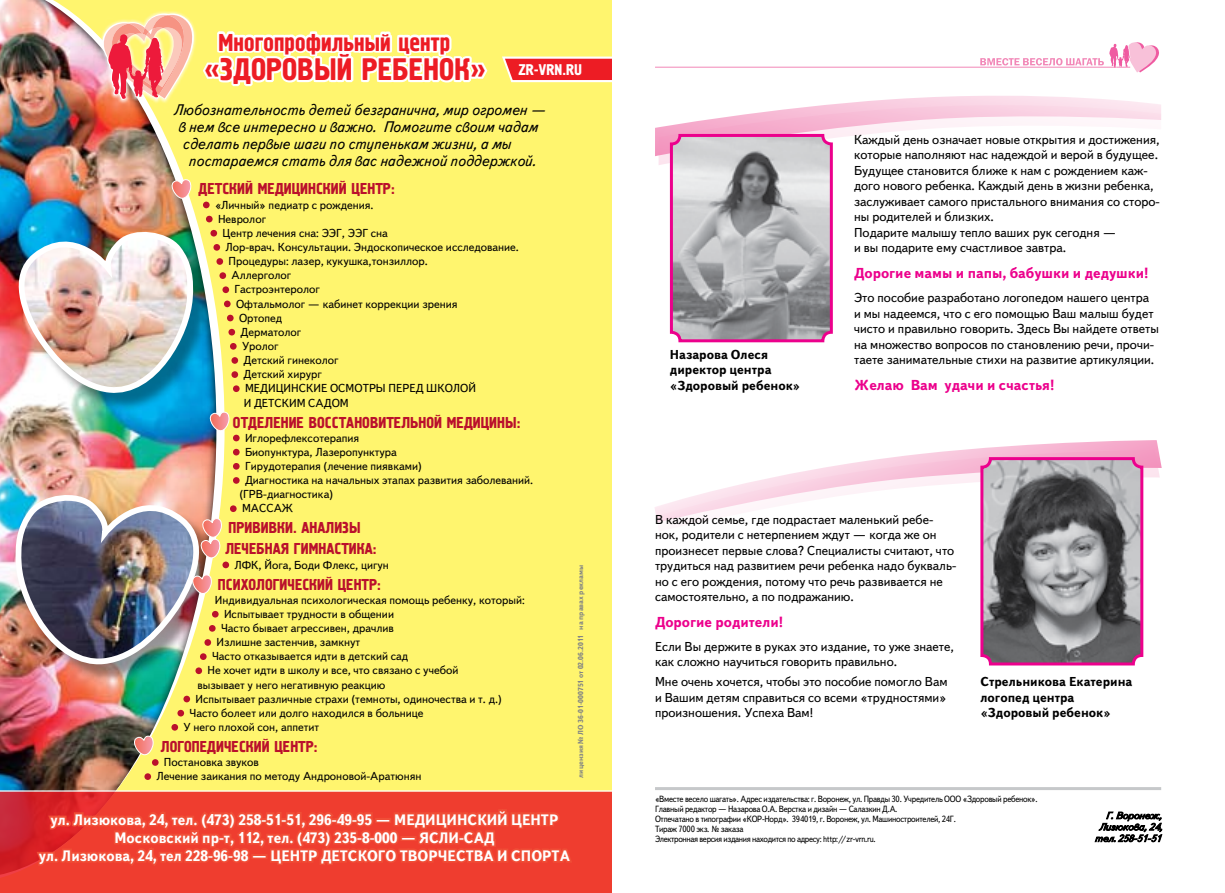
<style>
.page{position:relative;width:1225px;height:893px;background:#fff}
.page>*{position:absolute;margin:0;border:0;box-sizing:border-box;transform-origin:0 0}
.t1{font:31.35px "Pollock 1 C";color:#ed1c24}
.t2{font:24.6px "Pollock 1 C";color:#ed1c24}
.t3{font:15.9px/21px "Pollock 1 C";color:#ba102c}
.t4{font:15.6px "Pollock 1 C";color:#fff}
.t5{font:italic 15.3px/17px "Text Book C";color:#000;scale:.94 1}
.t6{font:700 15.15px "Text Book C";color:#fff;scale:.96 1}
.t7{font:700 14.4px "Text Book C";color:#ec008c}
.t8{font:12.9px/15.5px "Text Book C";color:#000}
.t9{font:700 12.9px/15.5px "Text Book C";color:#000}
.t10{font:11.55px/14.1px "Text Book C";color:#000}
.t11{font:9px/10.1px "Text Book C";letter-spacing:-.03em;color:#000;scale:.91 1}
.t12{font:700 7.2px "Text Book C";color:#808285}
</style>
<div class="page">
<hr style="left:655px;top:67px;width:475px;height:1px;background:#f287b7">
<svg style="left:980px;top:42px;width:179px;height:31px"></svg>
<img style="left:0;top:0;width:612px;height:790px">
<svg style="left:206px;top:216px;width:7px;height:6px"></svg>
<svg style="left:210px;top:230px;width:7px;height:7px"></svg>
<svg style="left:213px;top:244px;width:7px;height:7px"></svg>
<svg style="left:216px;top:258px;width:7px;height:7px"></svg>
<svg style="left:219px;top:272px;width:7px;height:7px"></svg>
<svg style="left:222px;top:286px;width:7px;height:7px"></svg>
<svg style="left:224px;top:301px;width:7px;height:6px"></svg>
<svg style="left:227px;top:315px;width:7px;height:6px"></svg>
<svg style="left:228px;top:329px;width:7px;height:6px"></svg>
<svg style="left:230px;top:343px;width:7px;height:7px"></svg>
<svg style="left:231px;top:357px;width:7px;height:7px"></svg>
<svg style="left:231px;top:371px;width:7px;height:7px"></svg>
<svg style="left:233px;top:385px;width:7px;height:7px"></svg>
<svg style="left:233px;top:449px;width:7px;height:6px"></svg>
<svg style="left:233px;top:463px;width:7px;height:7px"></svg>
<svg style="left:183px;top:696px;width:7px;height:6px"></svg>
<svg style="left:177px;top:710px;width:7px;height:6px"></svg>
<svg style="left:171px;top:724px;width:7px;height:7px"></svg>
<svg style="left:144px;top:773px;width:7px;height:7px"></svg>
<svg style="left:500px;top:55px;width:112px;height:28px;background:#f25e51"></svg>
<svg style="left:0;top:790px;width:612px;height:103px;background:#ea4135"></svg>
<svg style="left:34px;top:799px;width:540px;height:70px;background:#ee4231"></svg>
<hr style="left:655px;top:787px;width:506px;height:3px;background:#c6c8ca">
<svg style="left:1094px;top:812px;width:68px;height:30px"></svg>
<svg style="left:132px;top:735px;width:27px;height:31px"></svg>
<img style="left:13px;top:477px;width:227px;height:197px">
<svg style="left:208px;top:411px;width:32px;height:30px"></svg>
<svg style="left:100px;top:0;width:390px;height:208px;background:#f9e586"></svg>
<svg style="left:655px;top:96px;width:506px;height:69px"></svg>
<svg style="left:655px;top:440px;width:506px;height:92px"></svg>
<img style="left:671px;top:135px;width:160px;height:203px">
<div style="left:670px;top:134px;width:163px;height:208px;border:3px solid #ec008c;border-radius:9px"></div>
<img style="left:984px;top:461px;width:155px;height:200px">
<div style="left:980px;top:457px;width:163px;height:208px;border:3px solid #ec008c;border-radius:9px"></div>
<h2 class="t2" style="left:218px;top:28px;width:233px">МНОГОПРОФИЛЬНЫЙ ЦЕНТР</h2>
<h1 class="t1" style="left:204px;top:52px;width:48px">«ЗДОРОВЫЙ</h1>
<h1 class="t1" style="left:362px;top:52px;width:17px">РЕБЕНОК</h1>
<h1 class="t1" style="left:470px;top:52px;width:18px">»</h1>
<p class="t5" style="left:173px;top:101px;width:397px">Любознательность детей безгранична, мир огромен — в нем все интересно и важно. Помогите своим чадам сделать первые шаги по ступенькам жизни, а мы</p>
<p class="t5" style="left:188px;top:152px;width:371px">постараемся стать для вас надежной поддержкой.</p>
<p class="t4" style="left:518px;top:61px;width:65px">ZR-VRN.RU</p>
<p class="t3" style="left:198px;top:179px;width:198px">ДЕТСКИЙ МЕДИЦИНСКИЙ ЦЕНТР:</p>
<p class="t10" style="left:215px;top:198px;width:160px">«Личный» педиатр с рождения.</p>
<p class="t10" style="left:218px;top:212px;width:50px">Невролог</p>
<p class="t10" style="left:222px;top:226px;width:167px">Центр лечения сна: ЭЭГ, ЭЭГ сна</p>
<p class="t10" style="left:225px;top:240px;width:295px">Лор-врач. Консультации. Эндоскопическое исследование.</p>
<p class="t10" style="left:228px;top:254px;width:201px">Процедуры: лазер, кукушка,тонзиллор.</p>
<p class="t10" style="left:231px;top:268px;width:61px">Аллерголог</p>
<p class="t10" style="left:234px;top:283px;width:87px">Гастроэнтеролог</p>
<p class="t10" style="left:236px;top:297px;width:223px">Офтальмолог — кабинет коррекции зрения</p>
<p class="t10" style="left:239px;top:311px;width:45px">Ортопед</p>
<p class="t10" style="left:240px;top:325px;width:62px">Дерматолог</p>
<p class="t10" style="left:242px;top:339px;width:38px">Уролог</p>
<p class="t10" style="left:243px;top:353px;width:97px">Детский гинеколог</p>
<p class="t10" style="left:243px;top:367px;width:80px">Детский хирург</p>
<p class="t10" style="left:245px;top:382px;width:232px">МЕДИЦИНСКИЕ ОСМОТРЫ ПЕРЕД ШКОЛОЙ</p>
<p class="t10" style="left:244px;top:396px;width:107px">И ДЕТСКИМ САДОМ</p>
<p class="t3" style="left:233px;top:412px;width:289px">ОТДЕЛЕНИЕ ВОССТАНОВИТЕЛЬНОЙ МЕДИЦИНЫ:</p>
<p class="t10" style="left:245px;top:431px;width:116px">Иглорефлексотерапия</p>
<p class="t10" style="left:245px;top:445px;width:153px">Биопунктура, Лазеропунктура</p>
<p class="t10" style="left:245px;top:459px;width:178px">Гирудотерапия (лечение пиявками)</p>
<p class="t10" style="left:245px;top:473px;width:290px">Диагностика на начальных этапах развития заболеваний.</p>
<p class="t10" style="left:239px;top:487px;width:95px">(ГРВ-диагностика)</p>
<p class="t10" style="left:242px;top:501px;width:53px">МАССАЖ</p>
<p class="t3" style="left:225px;top:518px;width:153px">ПРИВИВКИ. АНАЛИЗЫ<br>ЛЕЧЕБНАЯ ГИМНАСТИКА:</p>
<p class="t10" style="left:234px;top:558px;width:156px">ЛФК, Йога, Боди Флекс, цигун</p>
<p class="t3" style="left:218px;top:574px;width:165px">ПСИХОЛОГИЧЕСКИЙ ЦЕНТР:</p>
<p class="t10" style="left:215px;top:593px;width:311px">Индивидуальная психологическая помощь ребенку, который:</p>
<p class="t10" style="left:224px;top:607px;width:171px">Испытывает трудности в общении</p>
<p class="t10" style="left:221px;top:621px;width:174px">Часто бывает агрессивен, драчлив</p>
<p class="t10" style="left:216px;top:635px;width:145px">Излишне застенчив, замкнут</p>
<p class="t10" style="left:212px;top:649px;width:198px">Часто отказывается идти в детский сад</p>
<p class="t10" style="left:207px;top:664px;width:252px">Не хочет идти в школу и все, что связано с учебой</p>
<p class="t10" style="left:197px;top:678px;width:189px">вызывает у него негативную реакцию</p>
<p class="t10" style="left:195px;top:692px;width:308px">Испытывает различные страхи (темноты, одиночества и т. д.)</p>
<p class="t10" style="left:189px;top:706px;width:235px">Часто болеет или долго находился в больнице</p>
<p class="t10" style="left:183px;top:720px;width:137px">У него плохой сон, аппетит</p>
<p class="t3" style="left:161px;top:736px;width:158px">ЛОГОПЕДИЧЕСКИЙ ЦЕНТР:</p>
<p class="t10" style="left:156px;top:755px;width:266px;text-indent:8px">Постановка звуков<br>Лечение заикания по методу Андроновой-Аратюнян</p>
<p class="t12" style="left:576px;top:778px;width:215px;rotate:-90deg">лицензия № ЛО 36-01-000751 от 02.06.2011 на правах рекламы</p>
<p class="t6" style="left:51px;top:811px;width:530px">ул. Лизюкова, 24, тел. (473) 258-51-51, 296-49-95 — медицинский центр</p>
<p class="t6" style="left:114px;top:829px;width:397px">М осковский пр-т, 112, тел. (473) 235-8-000 — ясли-сад</p>
<p class="t6" style="left:39px;top:847px;width:248px">ул. Лизюкова, 24, тел 228-96-98 — ЦЕНТРДЕТСК</p>
<p class="t6" style="left:367px;top:847px;width:130px">ОГО ТВОРЧЕСТВАИС</p>
<p class="t6" style="left:521px;top:847px;width:33px">ПОРТА</p>
<p class="t9" style="left:670px;top:347px;width:132px">Н азарова Олеся директор центра «Здоровый ребенок»</p>
<p class="t8" style="left:854px;top:132px;width:307px">Каждый день означает новые открытия и достижения, которые наполняют нас надеждой и верой в будущее.<br>Будущее становится ближе к нам с рождением каж&shy;дого нового ребенка. Каждый день в жизни ребенка, заслуживает самого пристального внимания со сторо&shy;ны родителей и близких.<br>Подарите малышу тепло ваших рук сегодня —<br>и вы подарите ему счастливое завтра.</p>
<p class="t7" style="left:854px;top:265px;width:296px">Дорогие мамы и папы, бабушки и дедушки!</p>
<p class="t8" style="left:854px;top:290px;width:306px">Это пособие разработано логопедом нашего центра и мы надеемся, что с его помощью Ваш малыш будет чисто и правильно говорить. Здесь Вы найдете ответы на множество вопросов по становлению речи, прочи&shy;таете занимательные стихи на развитие артикуляции.</p>
<p class="t7" style="left:854px;top:377px;width:202px">Желаю Вам удачи и счастья!</p>
<p class="t8" style="left:655px;top:512px;width:303px">В каждой семье, где подрастает маленький ребе&shy;нок, родители с нетерпением ждут — когда же он произнесет первые слова? Специалисты считают, что трудиться над развитием речи ребенка надо букваль&shy;но с его рождения, потому что речь развивается не самостоятельно, а по подражанию.</p>
<p class="t7" style="left:655px;top:614px;width:130px">Дорогие родители!</p>
<p class="t8" style="left:655px;top:639px;width:300px">Если Вы держите в руках это издание, то уже знаете, как сложно научиться говорить правильно.</p>
<p class="t8" style="left:655px;top:674px;width:294px;text-align:justify">Мне очень хочется, чтобы это пособие помогло Вам и Вашим детям справиться со всеми «трудностями» произношения. Успеха Вам!</p>
<p class="t9" style="left:980px;top:674px;width:153px">Стрельникова Екатерина логопед центра «Здоровый ребенок»</p>
<p class="t11" style="left:655px;top:794px;width:422px">«Вместе весело шагать». Адрес издательства: г. Воронеж, ул. Правды 30. Учредитель ООО «Здоровый ребенок».<br>Главный редактор — Назарова О.А. Верстка и дизайн — Салазкин Д.А.<br>Отпечатано в типографии «КОР-Норд». 394019, г. Воронеж, ул. Машиностроителей, 24Г.<br>Тираж 7000 экз. № заказа<br>Электронная версия издания находится по адресу: http://zr-vrn.ru.</p>
</div>
